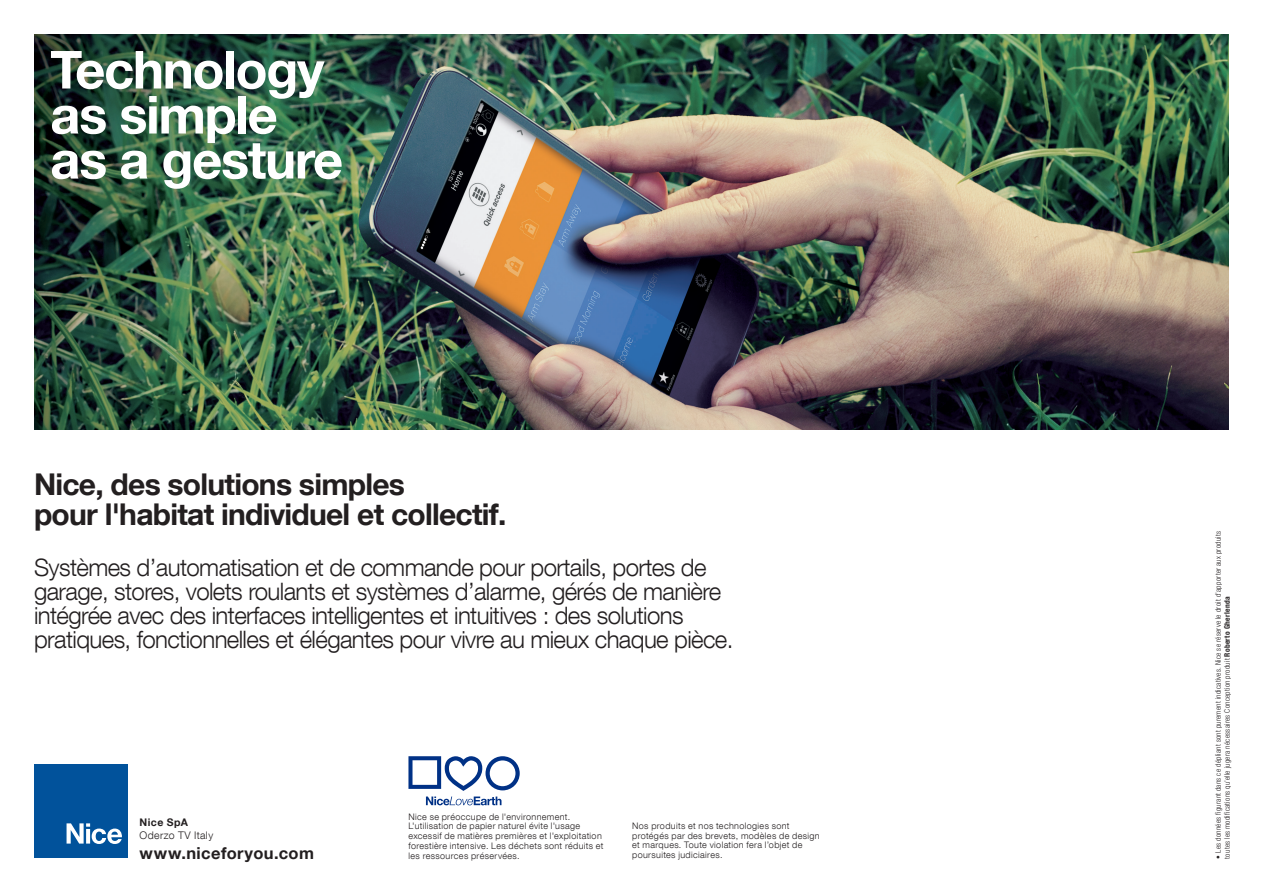
<style>
.page{position:relative;width:1263px;height:893px;background:#fff}
.page>*{position:absolute;margin:0;border:0;box-sizing:border-box;transform-origin:0 0}
.t1{font:700 52.5px/45px "Helvetica Neue LT Com";letter-spacing:-.025em;color:#fff}
.t2{font:700 30px/30px "Helvetica Neue LT Com";letter-spacing:-.025em;color:#231f20}
.t3{font:300 24px/24px "Helvetica Neue LT Com";letter-spacing:-.025em;color:#231f20}
.t4{font:700 16.5px "Helvetica Neue LT Com";letter-spacing:.025em;color:#231f20}
.t5{font:300 10.5px "Helvetica Neue LT Com";letter-spacing:.035em;color:#231f20}
.t6{font:700 10.5px "Helvetica Neue LT Com";letter-spacing:.045em;color:#231f20}
.t7{font:300 9px/9.8px "Helvetica Neue LT Com";letter-spacing:.04em;color:#231f20}
.t8{font:300 condensed 7.5px "Helvetica Neue LT Pro";letter-spacing:.035em;color:#231f20}
.s1{font-weight:700}
</style>
<div class="page">
<div style="left:34px;top:765px;width:94px;height:93px;background:#01529b"></div>
<svg style="left:67px;top:823px;width:55px;height:21px"></svg>
<img style="left:35px;top:34px;width:1194px;height:395px">
<svg style="left:408px;top:756px;width:112px;height:49px"></svg>
<p class="t1" style="left:50px;top:46px;width:294px">Technology as simple as a gesture</p>
<p class="t2" style="left:34px;top:468px;width:474px">Nice, des solutions simples<br>pour l'habitat individuel et collectif.</p>
<p class="t3" style="left:34px;top:555px;width:701px">Systèmes d’automatisation et de commande pour portails, portes de garage, stores, volets roulants et systèmes d’alarme, gérés de manière intégrée avec des interfaces intelligentes et intuitives : des solutions pratiques, fonctionnelles et élégantes pour vivre au mieux chaque pièce.</p>
<p class="t6" style="left:140px;top:816px;width:50px">Nice SpA</p>
<p class="t5" style="left:140px;top:829px;width:75px">Oderzo TV Italy</p>
<p class="t4" style="left:140px;top:842px;width:176px">www.niceforyou.com</p>
<p class="t7" style="left:408px;top:811px;width:163px">Nice se préoccupe de l'environnement.</p>
<p class="t7" style="left:408px;top:821px;width:197px">L'utilisation de papier naturel évite l'usage excessif de matières premières et l'exploitation forestière intensive. Les déchets sont réduits et les ressources préservées.</p>
<p class="t7" style="left:632px;top:821px;width:159px">Nos produits et nos technologies sont</p>
<p class="t7" style="left:632px;top:830px;width:189px">protégés par des brevets, modèles de design</p>
<p class="t7" style="left:632px;top:840px;width:172px">et marques. Toute violation fera l’objet de</p>
<p class="t7" style="left:632px;top:850px;width:92px">poursuites judiciaires.</p>
<p class="t8" style="left:1214px;top:858px;width:329px;rotate:-90deg">• Les données figurant dans ce dépliant sont purement indicatives. Nice se réserve le droit d’apporter aux produits</p>
<p class="t8" style="left:1223px;top:858px;width:263px;rotate:-90deg">toutes les modifications qu’elle jugera nécessaires Conception produit <span class="s1">Roberto Gherlenda</span></p>
</div>
